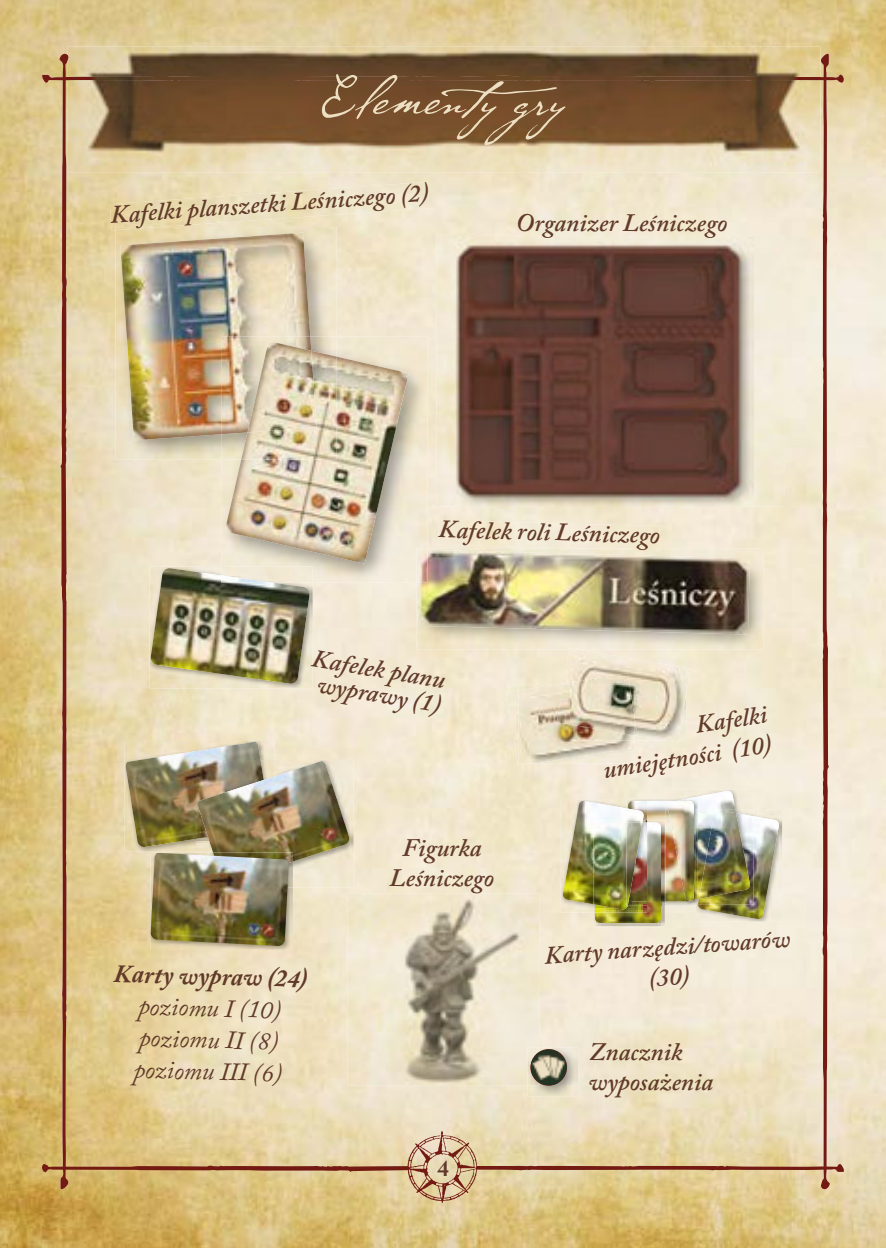
<style>
.page{position:relative;width:886px;height:1248px;background:#fff}
.page>*{position:absolute;margin:0;border:0;box-sizing:border-box;transform-origin:0 0}
.t1{font:55px "P22 Cezanne Pro";color:#ede0c2}
.t2{font:italic 600 25px/30px "Adobe Caslon Pro";color:#613a29;text-align:center}
.t3{font:italic 25px/31.8px "Adobe Caslon Pro";color:#613a29}
.t4{font:italic 700 25px "Adobe Caslon Pro";color:#613a29}
.t5{font:700 22.5px "Adobe Caslon Pro";color:#613a29}
</style>
<div class="page">
<img style="left:0;top:0;width:886px;height:1247px">
<img style="left:67px;top:47px;width:753px;height:7px">
<img style="left:42px;top:54px;width:802px;height:1148px">
<img style="left:595px;top:822px;width:33px;height:87px">
<img style="left:626px;top:822px;width:3px;height:83px">
<img style="left:628px;top:822px;width:14px;height:77px">
<h1 class="t1" style="left:319px;top:61px;width:263px">Elementy gry</h1>
<p class="t2" style="left:109px;top:199px;width:321px;rotate:-4deg">Kafelki planszetki Leśniczego (2)</p>
<p class="t2" style="left:516px;top:207px;width:213px">Organizer Leśniczego</p>
<p class="t2" style="left:439px;top:512px;width:223px;rotate:2deg">Kafelek roli Leśniczego</p>
<p class="t2" style="left:315px;top:644px;width:136px;line-height:25px;rotate:10deg">Kafelek planu wyprawy (1)</p>
<p class="t4" style="left:114px;top:957px;width:195px;rotate:2deg">Karty wypraw (24)</p>
<p class="t3" style="left:137px;top:989px;width:150px;rotate:2deg">poziomu I (10) poziomu II (8) poziomu III (6)</p>
<p class="t2" style="left:390px;top:833px;width:106px;line-height:29.2px">Figurka<br>Leśniczego</p>
<p class="t5" style="left:437px;top:1155px;width:13px">4</p>
<p class="t2" style="left:596px;top:725px;width:171px;text-align:right;rotate:-9deg">Kafelki umiejętności (10)</p>
<p class="t2" style="left:543px;top:939px;width:248px;rotate:-4deg">Karty narzędzi/towarów (30)</p>
<p class="t2" style="left:588px;top:1036px;width:126px;text-align:left">Znacznik wyposażenia</p>
</div>
